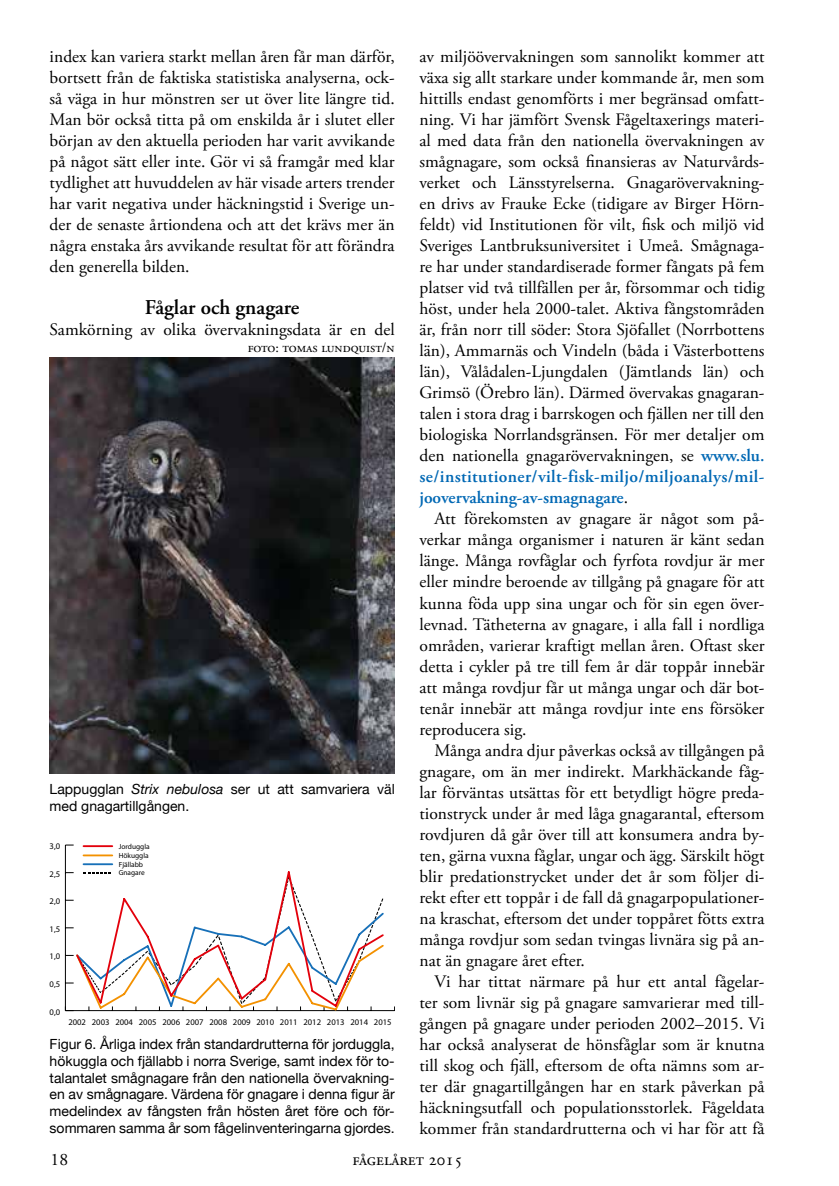
<style>
.page{position:relative;width:839px;height:1186px;background:#fff}
.page>*{position:absolute;margin:0;border:0;box-sizing:border-box;transform-origin:0 0}
.t1{font:600 21px "Adobe Garamond Pro";color:#000}
.t2{font:17.5px/21px "Adobe Garamond Pro";letter-spacing:-.02em;color:#000;text-align:justify}
.t3{font:17.5px "Adobe Garamond Pro";color:#000}
.t4{font:14px/16.8px "Helvetica Neue";color:#000;text-align:justify}
.t5{font:14px "Adobe Garamond Pro";color:#000}
.t6{font:8.58px "Myriad Pro";color:#000}
.t7{font:7.35px/8.9px "Myriad Pro";color:#000}
.s1{font-style:italic}
.s2{font-weight:600;color:#0068b4}
</style>
<div class="page">
<hr style="left:65px;top:1010px;width:329px;height:1px;background:#000">
<hr style="left:65px;top:845px;width:1px;height:165px;background:#000">
<hr style="left:83px;top:845px;width:29px;height:2px;background:#e3000b">
<hr style="left:83px;top:854px;width:29px;height:2px;background:#f39100">
<hr style="left:83px;top:863px;width:29px;height:2px;background:#1770b8">
<svg style="left:65px;top:872px;width:320px;height:140px"></svg>
<img style="left:50px;top:357px;width:344px;height:416px">
<p class="t2" style="left:50px;top:47px;width:346px">index kan variera starkt mellan åren får man därför, bortsett från de faktiska statistiska analyserna, ock&shy;så väga in hur mönstren ser ut över lite längre tid.<br>Man bör också titta på om enskilda år i slutet eller början av den aktuella perioden har varit avvikande på något sätt eller inte. Gör vi så framgår med klar tydlighet att huvuddelen av här visade arters trender har varit negativa under häckningstid i Sverige un&shy;der de senaste årtiondena och att det krävs mer än några enstaka års avvikande resultat för att förändra den generella bilden.</p>
<p class="t1" style="left:145px;top:296px;width:156px">Fåglar och gnagare</p>
<p class="t2" style="left:50px;top:320px;width:346px">Samkörning av olika övervakningsdata är en del</p>
<p class="t5" style="left:248px;top:339px;width:148px">foto: tomas lundquist/n</p>
<p class="t4" style="left:50px;top:780px;width:347px">Lappugglan <span class="s1">Strix nebulosa</span> ser ut att samvariera väl med gnagartillgången.</p>
<p class="t6" style="left:50px;top:841px;width:12px">3,0</p>
<p class="t6" style="left:50px;top:868px;width:12px">2,5</p>
<p class="t6" style="left:50px;top:896px;width:12px">2,0</p>
<p class="t6" style="left:50px;top:923px;width:12px">1,5</p>
<p class="t6" style="left:50px;top:951px;width:12px">1,0</p>
<p class="t6" style="left:50px;top:978px;width:12px">0,5</p>
<p class="t6" style="left:50px;top:1006px;width:12px">0,0</p>
<p class="t7" style="left:119px;top:841px;width:32px">Jorduggla<br>Hökuggla<br>Fjällabb<br>Gnagare</p>
<p class="t6" style="left:68px;top:1016px;width:325px">2002 2003 2004 2005 2006 2007 2008 2009 2010 2011 2012 2013 2014 2015</p>
<p class="t4" style="left:50px;top:1035px;width:346px">Figur 6. Årliga index från standardrutterna för jorduggla, hökuggla och fjällabb i norra Sverige, samt index för to&shy;talantalet smågnagare från den nationella övervakning&shy;en av smågnagare. Värdena för gnagare i denna figur är medelindex av fångsten från hösten året före och för&shy;sommaren samma år som fågelinventeringarna gjordes.</p>
<p class="t2" style="left:419px;top:47px;width:347px">av miljöövervakningen som sannolikt kommer att växa sig allt starkare under kommande år, men som hittills endast genomförts i mer begränsad omfatt&shy;ning. Vi har jämfört Svensk Fågeltaxerings materi&shy;al med data från den nationella övervakningen av smågnagare, som också finansieras av Naturvårds&shy;verket och Länsstyrelserna. Gnagarövervakning&shy;en drivs av Frauke Ecke (tidigare av Birger Hörn&shy;feldt) vid Institutionen för vilt, fisk och miljö vid Sveriges Lantbruksuniversitet i Umeå. Smågnaga&shy;re har under standardiserade former fångats på fem platser vid två tillfällen per år, försommar och tidig höst, under hela 2000-talet. Aktiva fångstområden är, från norr till söder: Stora Sjöfallet (Norrbottens län), Ammarnäs och Vindeln (båda i Västerbottens län), Vålådalen-Ljungdalen (Jämtlands län) och Grimsö (Örebro län). Därmed övervakas gnagaran&shy;talen i stora drag i barrskogen och fjällen ner till den biologiska Norrlandsgränsen. För mer detaljer om den nationella gnagarövervakningen, se <span class="s2">www.slu. se/institutioner/vilt-fisk-miljo/miljoanalys/mil&shy;joovervakning-av-smagnagare</span>.</p>
<p class="t2" style="left:419px;top:509px;width:346px;text-indent:15px">Att förekomsten av gnagare är något som på&shy;verkar många organismer i naturen är känt sedan länge. Många rovfåglar och fyrfota rovdjur är mer eller mindre beroende av tillgång på gnagare för att kunna föda upp sina ungar och för sin egen över&shy;levnad. Tätheterna av gnagare, i alla fall i nordliga områden, varierar kraftigt mellan åren. Oftast sker detta i cykler på tre till fem år där toppår innebär att många rovdjur får ut många ungar och där bot&shy;tenår innebär att många rovdjur inte ens försöker reproducera sig.</p>
<p class="t2" style="left:419px;top:740px;width:346px;text-indent:15px">Många andra djur påverkas också av tillgången på gnagare, om än mer indirekt. Markhäckande fåg&shy;lar förväntas utsättas för ett betydligt högre preda&shy;tionstryck under år med låga gnagarantal, eftersom rovdjuren då går över till att konsumera andra by&shy;ten, gärna vuxna fåglar, ungar och ägg. Särskilt högt blir predationstrycket under det år som följer di&shy;rekt efter ett toppår i de fall då gnagarpopulationer&shy;na kraschat, eftersom det under toppåret fötts extra många rovdjur som sedan tvingas livnära sig på an&shy;nat än gnagare året efter.</p>
<p class="t2" style="left:419px;top:971px;width:346px;text-indent:15px">Vi har tittat närmare på hur ett antal fågelar&shy;ter som livnär sig på gnagare samvarierar med till&shy;gången på gnagare under perioden 2002–2015. Vi har också analyserat de hönsfåglar som är knutna till skog och fjäll, eftersom de ofta nämns som ar&shy;ter där gnagartillgången har en stark påverkan på häckningsutfall och populationsstorlek. Fågeldata kommer från standardrutterna och vi har för att få</p>
<p class="t2" style="left:51px;top:1149px;width:19px">18</p>
<p class="t3" style="left:352px;top:1149px;width:112px">fågelåret 2015</p>
</div>
